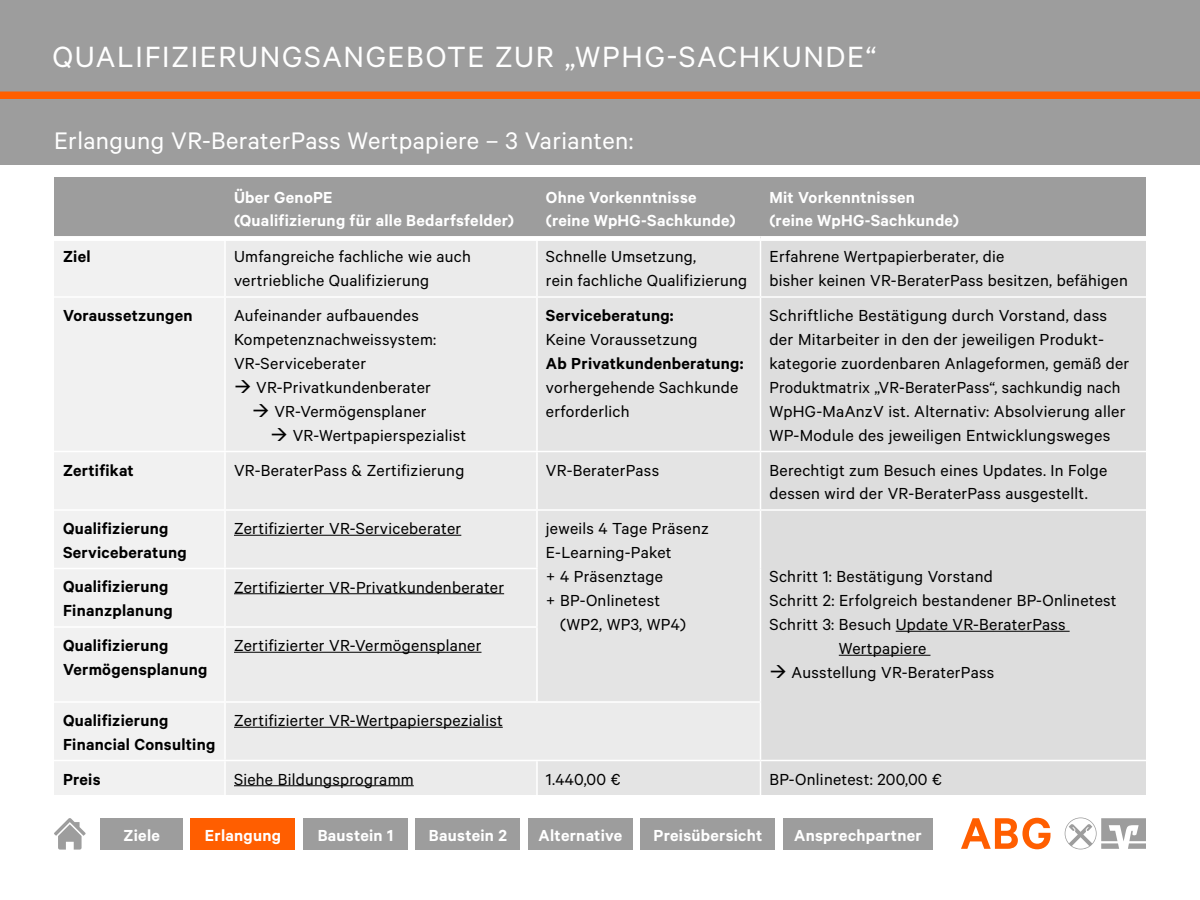
<style>
.page{position:relative;width:1200px;height:900px;background:#fff}
.page>*{position:absolute;margin:0;border:0;box-sizing:border-box;transform-origin:0 0}
.t1{font:33px "Calibre";letter-spacing:.05em;color:#fff}
.t2{font:27px "Calibre";letter-spacing:.015em;color:#fff}
.t3{font:18px/24px "Calibre";letter-spacing:.015em;color:#000}
.t4{font:600 18px/24px "Calibre";letter-spacing:.015em;color:#fff}
.t5{font:600 18px/24px "Calibre";letter-spacing:.015em;color:#000}
</style>
<div class="page">
<svg style="left:961px;top:818px;width:90px;height:31px"></svg>
<svg style="left:1065px;top:818px;width:81px;height:31px"></svg>
<div style="left:0;top:0;width:1200px;height:165px;background:#9d9d9d"></div>
<div style="left:0;top:92px;width:1200px;height:7px;background:#ff5e00"></div>
<svg style="left:54px;top:818px;width:32px;height:32px"></svg>
<div style="left:100px;top:818px;width:83px;height:32px;background:#9d9d9d"></div>
<div style="left:190px;top:818px;width:106px;height:32px;background:#ff5e00"></div>
<div style="left:303px;top:818px;width:105px;height:32px;background:#9d9d9d"></div>
<div style="left:416px;top:818px;width:104px;height:32px;background:#9d9d9d"></div>
<div style="left:528px;top:818px;width:105px;height:32px;background:#9d9d9d"></div>
<div style="left:640px;top:818px;width:136px;height:32px;background:#9d9d9d"></div>
<div style="left:783px;top:818px;width:150px;height:32px;background:#9d9d9d"></div>
<div style="left:54px;top:177px;width:1092px;height:59px;background:#9d9d9d"></div>
<div style="left:54px;top:241px;width:170px;height:554px;background:#f1f1f1"></div>
<div style="left:226px;top:241px;width:311px;height:554px;background:#ebebeb"></div>
<div style="left:537px;top:241px;width:223px;height:554px;background:#e4e4e4"></div>
<div style="left:761px;top:241px;width:385px;height:554px;background:#ddd"></div>
<hr style="left:536px;top:241px;width:2px;height:55px;background:#fff">
<hr style="left:54px;top:296px;width:171px;height:2px;background:#fff">
<hr style="left:225px;top:296px;width:312px;height:2px;background:#fff">
<hr style="left:537px;top:296px;width:223px;height:2px;background:#fff">
<hr style="left:536px;top:298px;width:2px;height:153px;background:#fff">
<hr style="left:760px;top:296px;width:386px;height:2px;background:#fff">
<hr style="left:54px;top:451px;width:171px;height:1px;background:#fff">
<hr style="left:225px;top:451px;width:312px;height:1px;background:#fff">
<hr style="left:537px;top:451px;width:223px;height:1px;background:#fff">
<hr style="left:536px;top:452px;width:2px;height:57px;background:#fff">
<hr style="left:760px;top:451px;width:386px;height:1px;background:#fff">
<hr style="left:54px;top:509px;width:171px;height:2px;background:#fff">
<hr style="left:225px;top:509px;width:312px;height:2px;background:#fff">
<hr style="left:537px;top:509px;width:223px;height:2px;background:#fff">
<hr style="left:536px;top:511px;width:2px;height:57px;background:#fff">
<hr style="left:760px;top:509px;width:386px;height:2px;background:#fff">
<hr style="left:54px;top:568px;width:171px;height:1px;background:#fff">
<hr style="left:225px;top:568px;width:313px;height:1px;background:#fff">
<hr style="left:536px;top:569px;width:2px;height:57px;background:#fff">
<hr style="left:54px;top:626px;width:171px;height:2px;background:#fff">
<hr style="left:225px;top:626px;width:313px;height:2px;background:#fff">
<hr style="left:536px;top:628px;width:2px;height:73px;background:#fff">
<hr style="left:536px;top:761px;width:2px;height:34px;background:#fff">
<hr style="left:54px;top:701px;width:171px;height:2px;background:#fff">
<hr style="left:225px;top:701px;width:312px;height:2px;background:#fff">
<hr style="left:537px;top:701px;width:224px;height:2px;background:#fff">
<hr style="left:54px;top:760px;width:171px;height:1px;background:#fff">
<hr style="left:225px;top:760px;width:312px;height:1px;background:#fff">
<hr style="left:537px;top:760px;width:223px;height:1px;background:#fff">
<hr style="left:760px;top:760px;width:386px;height:1px;background:#fff">
<hr style="left:234px;top:535px;width:227px;height:1px;background:#000">
<hr style="left:896px;top:631px;width:174px;height:1px;background:#000">
<hr style="left:839px;top:655px;width:91px;height:1px;background:#000">
<hr style="left:234px;top:593px;width:270px;height:1px;background:#000">
<hr style="left:234px;top:652px;width:248px;height:1px;background:#000">
<hr style="left:234px;top:727px;width:269px;height:1px;background:#000">
<hr style="left:234px;top:785px;width:180px;height:1px;background:#000">
<h1 class="t1" style="left:52px;top:37px;width:825px">QUALIFIZIERUNGSANGEBOTE ZUR „WPHG-SACHKUNDE“</h1>
<h2 class="t2" style="left:54px;top:125px;width:581px">Erlangung VR-BeraterPass Wertpapiere – 3 Varianten:</h2>
<p class="t4" style="left:234px;top:184px;width:282px">Über GenoPE<br>(Qualifizierung für alle Bedarfsfelder)</p>
<p class="t4" style="left:546px;top:184px;width:191px">Ohne Vorkenntnisse (reine WpHG-Sachkunde)</p>
<p class="t4" style="left:770px;top:184px;width:191px">Mit Vorkenntnissen (reine WpHG-Sachkunde)</p>
<p class="t5" style="left:63px;top:244px;width:29px">Ziel</p>
<p class="t3" style="left:234px;top:244px;width:238px">Umfangreiche fachliche wie auch vertriebliche Qualifizierung</p>
<p class="t3" style="left:546px;top:244px;width:203px">Schnelle Umsetzung,<br>rein fachliche Qualifizierung</p>
<p class="t3" style="left:770px;top:244px;width:360px">Erfahrene Wertpapierberater, die<br>bisher keinen VR-BeraterPass besitzen, befähigen</p>
<p class="t5" style="left:63px;top:303px;width:131px">Voraussetzungen</p>
<p class="t3" style="left:234px;top:303px;width:204px">Aufeinander aufbauendes<br>Kompetenznachweissystem:<br>VR-Serviceberater</p>
<p class="t3" style="left:234px;top:375px;width:199px">→ VR-Privatkundenberater</p>
<p class="t3" style="left:252px;top:399px;width:176px">→ VR-Vermögensplaner</p>
<p class="t3" style="left:271px;top:423px;width:197px">→ VR-Wertpapierspezialist</p>
<p class="t3" style="left:770px;top:303px;width:361px">Schriftliche Bestätigung durch Vorstand, dass der Mitarbeiter in den der jeweiligen Produkt&shy;kategorie zuordenbaren Anlageformen, gemäß der Produktmatrix „VR-BeraterPass“, sachkundig nach WpHG-MaAnzV ist. Alternativ: Absolvierung aller WP-Module des jeweiligen Entwicklungsweges</p>
<p class="t5" style="left:546px;top:303px;width:129px">Serviceberatung:</p>
<p class="t3" style="left:546px;top:327px;width:153px">Keine Voraussetzung</p>
<p class="t5" style="left:546px;top:351px;width:199px">Ab Privatkundenberatung:</p>
<p class="t3" style="left:546px;top:375px;width:194px">vorhergehende Sachkunde erforderlich</p>
<p class="t5" style="left:63px;top:457px;width:72px">Zertifikat</p>
<p class="t3" style="left:234px;top:457px;width:232px">VR-BeraterPass &amp; Zertifizierung</p>
<p class="t3" style="left:546px;top:457px;width:115px">VR-BeraterPass</p>
<p class="t3" style="left:770px;top:457px;width:339px">Berechtigt zum Besuch eines Updates. In Folge dessen wird der VR-BeraterPass ausgestellt.</p>
<p class="t5" style="left:63px;top:516px;width:125px">Qualifizierung<br>Serviceberatung</p>
<p class="t3" style="left:234px;top:516px;width:229px">Zertifizierter VR-Serviceberater</p>
<p class="t3" style="left:546px;top:516px;width:165px">jeweils 4 Tage Präsenz<br>E-Learning-Paket<br>+ 4 Präsenztage<br>+ BP-Onlinetest</p>
<p class="t3" style="left:560px;top:612px;width:127px">(WP2, WP3, WP4)</p>
<p class="t3" style="left:770px;top:564px;width:225px">Schritt 1: Bestätigung Vorstand</p>
<p class="t3" style="left:770px;top:588px;width:349px">Schritt 2: Erfolgreich bestandener BP-Onlinetest</p>
<p class="t3" style="left:770px;top:612px;width:298px">Schritt 3: Besuch Update VR-BeraterPass</p>
<p class="t3" style="left:839px;top:636px;width:89px">Wertpapiere</p>
<p class="t3" style="left:770px;top:660px;width:226px">→ Ausstellung VR-BeraterPass</p>
<p class="t5" style="left:63px;top:574px;width:111px">Qualifizierung<br>Finanzplanung</p>
<p class="t3" style="left:234px;top:574px;width:272px">Zertifizierter VR-Privatkundenberater</p>
<p class="t5" style="left:63px;top:633px;width:146px">Qualifizierung<br>Vermögensplanung</p>
<p class="t3" style="left:234px;top:633px;width:249px">Zertifizierter VR-Vermögensplaner</p>
<p class="t5" style="left:63px;top:708px;width:154px">Qualifizierung<br>Financial Consulting</p>
<p class="t3" style="left:234px;top:708px;width:270px">Zertifizierter VR-Wertpapierspezialist</p>
<p class="t5" style="left:63px;top:766px;width:39px">Preis</p>
<p class="t3" style="left:234px;top:766px;width:181px">Siehe Bildungsprogramm</p>
<p class="t3" style="left:546px;top:766px;width:76px">1.440,00 €</p>
<p class="t3" style="left:770px;top:766px;width:174px">BP-Onlinetest: 200,00 €</p>
<p class="t4" style="left:124px;top:822px;width:38px">Ziele</p>
<p class="t4" style="left:205px;top:822px;width:78px">Erlangung</p>
<p class="t4" style="left:318px;top:822px;width:77px">Baustein 1</p>
<p class="t4" style="left:429px;top:822px;width:80px">Baustein 2</p>
<p class="t4" style="left:539px;top:822px;width:85px">Alternative</p>
<p class="t4" style="left:654px;top:822px;width:110px">Preisübersicht</p>
<p class="t4" style="left:794px;top:822px;width:129px">Ansprechpartner</p>
</div>
